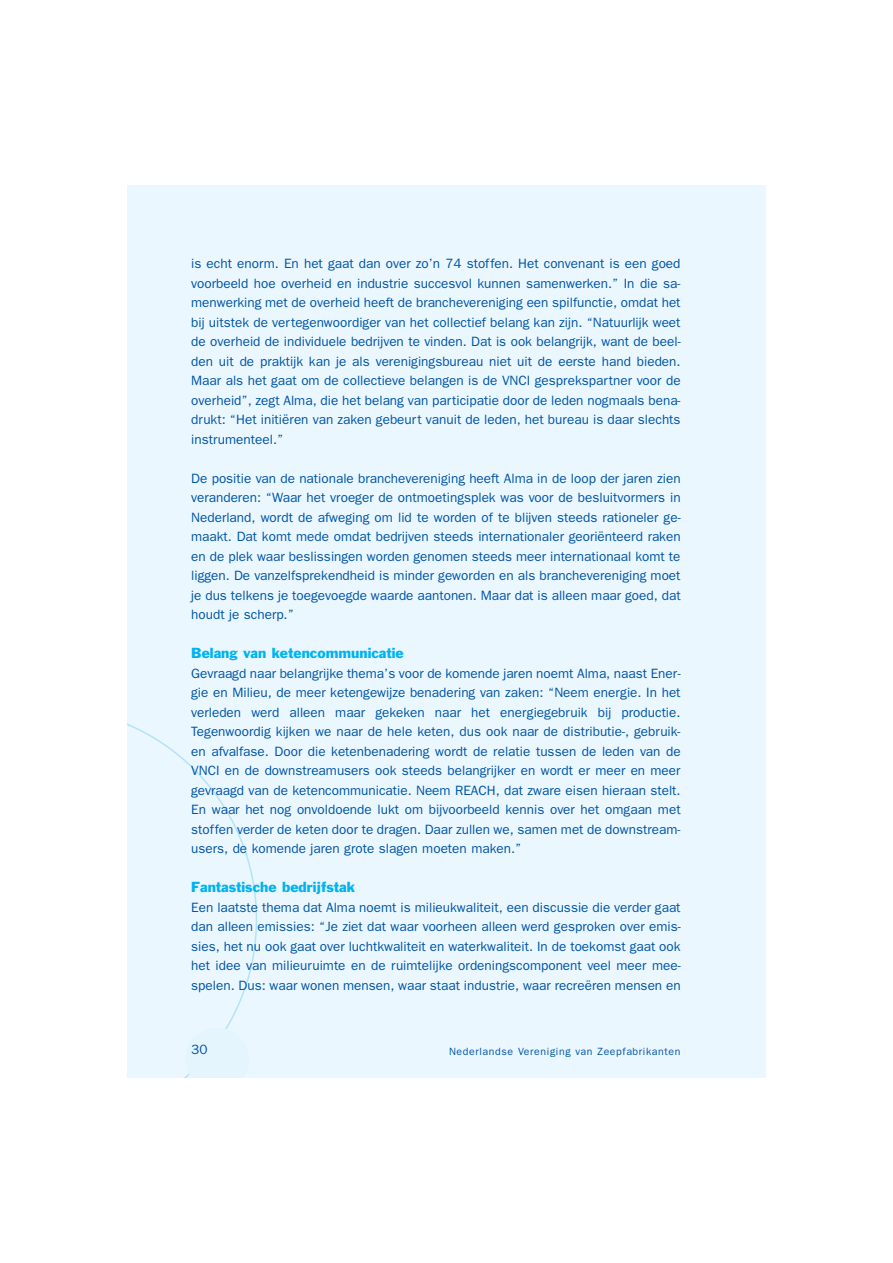
<style>
.page{position:relative;width:893px;height:1263px;background:#fff}
.page>*{position:absolute;margin:0;border:0;box-sizing:border-box;transform-origin:0 0}
.t1{font:13.5px/19.5px "Franklin Gothic";color:#0054a6;text-align:justify}
.t2{font:13.5px "Franklin Gothic";color:#00b3f0}
.t3{font:10.5px "Franklin Gothic";letter-spacing:.06em;color:#0054a6}
</style>
<div class="page">
<div style="left:127px;top:185px;width:638px;height:893px;background:#ebf7fe"></div>
<svg style="left:127px;top:723px;width:130px;height:355px"></svg>
<svg style="left:185px;top:1028px;width:64px;height:50px"></svg>
<p class="t1" style="left:191px;top:255px;width:491px">is echt enorm. En het gaat dan over zo’n 74 stoffen. Het convenant is een goed voorbeeld hoe overheid en industrie succesvol kunnen samenwerken.” In die sa - menwerking met de overheid heeft de branchevereniging een spilfunctie, omdat het bij uitstek de vertegenwoordiger van het collectief belang kan zijn. “Natuurlijk weet de overheid de individuele bedrijven te vinden. Dat is ook belangrijk, want de beel&shy;den uit de praktijk kan je als verenigingsbureau niet uit de eerste hand bieden.<br>Maar als het gaat om de collectieve belangen is de VNCI gesprekspartner voor de overheid”, zegt Alma, die het belang van participatie door de leden nogmaals bena&shy;drukt: “Het initiëren van zaken gebeurt vanuit de leden, het bureau is daar slechts instrumenteel.”</p>
<p class="t1" style="left:191px;top:470px;width:491px">De positie van de nationale branchevereniging heeft Alma in de loop der jaren zien veranderen: “Waar het vroeger de ontmoetingsplek was voor de besluitvormers in Nederland, wordt de afweging om lid te worden of te blijven steeds rationeler ge - maakt. Dat komt mede omdat bedrijven steeds internationaler georiënteerd raken en de plek waar beslissingen worden genomen steeds meer internationaal komt te liggen. De vanzelfsprekendheid is minder geworden en als branchevereniging moet je dus telkens je toegevoegde waarde aantonen. Maar dat is alleen maar goed, dat houdt je scherp.”</p>
<p class="t2" style="left:191px;top:648px;width:214px">Belang van ketencommunicatie</p>
<p class="t1" style="left:191px;top:665px;width:491px">Gevraagd naar belangrijke thema’s voor de komende jaren noemt Alma, naast Ener - gie en Milieu, de meer ketengewijze benadering van zaken: “Neem energie. In het ver leden werd alleen maar gekeken naar het energiegebruik bij productie.<br>Tegenwoordig kijken we naar de hele keten, dus ook naar de distributie-, gebruik&shy;en afvalfase. Door die ketenbenadering wordt de relatie tussen de leden van de VNCI en de downstreamusers ook steeds belangrijker en wordt er meer en meer gevraagd van de ketencommunicatie. Neem REACH, dat zware eisen hieraan stelt.<br>En waar het nog onvoldoende lukt om bijvoorbeeld kennis over het omgaan met stoffen verder de keten door te dragen. Daar zullen we, samen met de downstream - users, de komende jaren grote slagen moeten maken.”</p>
<p class="t2" style="left:191px;top:882px;width:165px">Fantastische bedrijfstak</p>
<p class="t1" style="left:191px;top:898px;width:491px">Een laatste thema dat Alma noemt is milieukwaliteit, een discussie die verder gaat dan alleen emissies: “Je ziet dat waar voorheen alleen werd gesproken over emis&shy;sies, het nu ook gaat over luchtkwaliteit en waterkwaliteit. In de toekomst gaat ook het idee van milieuruimte en de ruimtelijke ordeningscomponent veel meer mee&shy;spelen. Dus: waar wonen mensen, waar staat industrie, waar recreëren mensen en</p>
<p class="t1" style="left:191px;top:1041px;width:18px">30</p>
<p class="t3" style="left:449px;top:1048px;width:233px">Nederlandse Vereniging van Zeepfabrikanten</p>
</div>
